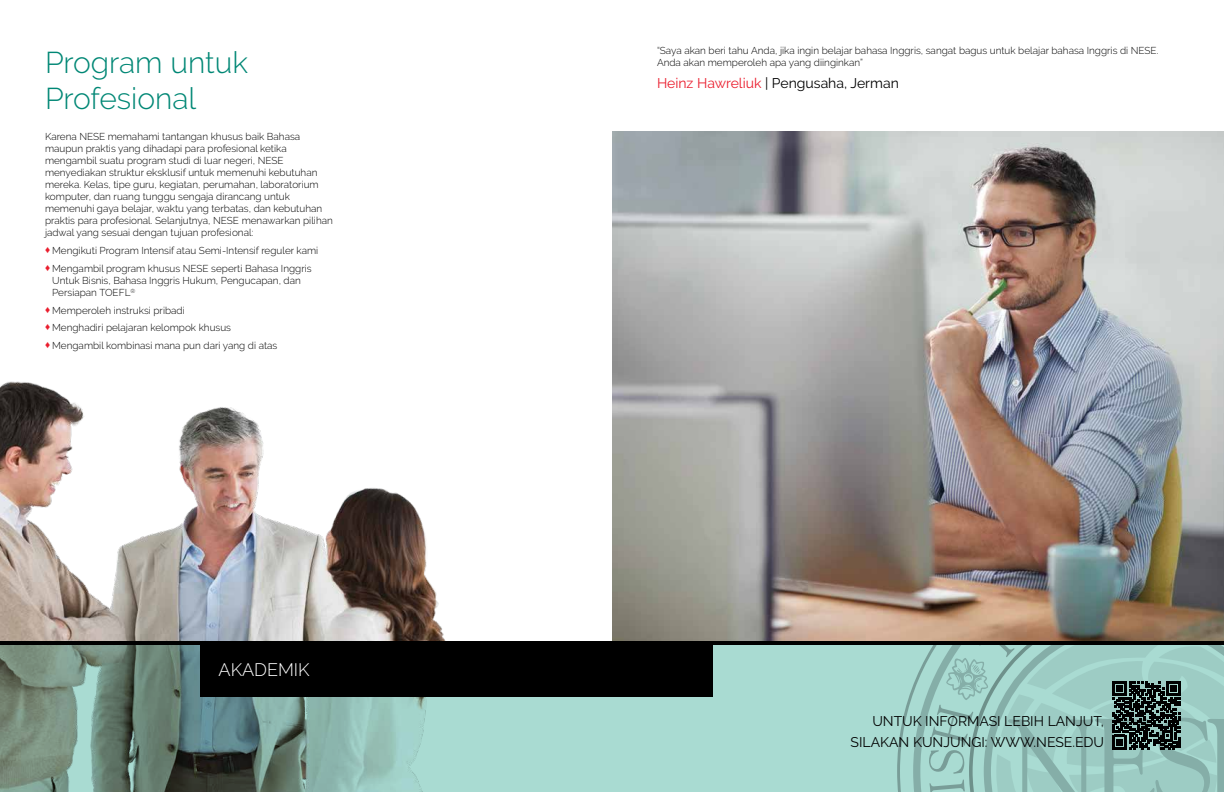
<style>
.page{position:relative;width:1224px;height:792px;background:#fff}
.page>*{position:absolute;margin:0;border:0;box-sizing:border-box;transform-origin:0 0}
.t1{font:300 30px/36px "Raleway";color:#008775}
.t2{font:300 18px "Raleway";color:#fff}
.t3{font:14px/21.3px "Raleway";color:#000;text-align:right}
.t4{font:300 10px/12px "Raleway";color:#000}
.s1{color:#ea1d2d}
.s2{font-family:"Arial";font-weight:400;color:#ea1d2d}
</style>
<div class="page">
<img style="left:0;top:381px;width:446px;height:260px">
<svg style="left:0;top:644px;width:897px;height:148px;fill:#a9dbd2"></svg>
<svg style="left:897px;top:644px;width:32px;height:148px;fill:#a9dbd2"></svg>
<img style="left:612px;top:131px;width:612px;height:510px">
<div style="left:200px;top:643px;width:513px;height:54px;background:#000"></div>
<hr style="left:0;top:641px;width:1224px;height:3px;background:#000">
<img style="left:929px;top:564px;width:295px;height:228px">
<h1 class="t1" style="left:45px;top:45px;width:205px">Program untuk<br>Profesional</h1>
<p class="t4" style="left:657px;top:45px;width:503px">“Saya akan beri tahu Anda, jika ingin belajar bahasa Inggris, sangat bagus untuk belajar bahasa Inggris di NESE.<br>Anda akan memperoleh apa yang diinginkan”</p>
<h3 class="t3" style="left:657px;top:72px;width:243px"><span class="s1">Heinz Hawreliuk</span> | Pengusaha, Jerman</h3>
<p class="t4" style="left:45px;top:131px;width:289px">Karena NESE memahami tantangan khusus baik Bahasa maupun praktis yang dihadapi para profesional ketika mengambil suatu program studi di luar negeri, NESE menyediakan struktur eksklusif untuk memenuhi kebutuhan mereka. Kelas, tipe guru, kegiatan, perumahan, laboratorium komputer, dan ruang tunggu sengaja dirancang untuk memenuhi gaya belajar, waktu yang terbatas, dan kebutuhan praktis para profesional. Selanjutnya, NESE menawarkan pilihan jadwal yang sesuai dengan tujuan profesional:</p>
<p class="t4" style="left:45px;top:242px;width:275px;line-height:17.8px"><span class="s2">♦</span> Mengikuti Program Intensif atau Semi-Intensif reguler kami <span class="s2">♦</span> Mengambil program khusus NESE seperti Bahasa Inggris</p>
<p class="t4" style="left:52px;top:274px;width:250px">Untuk Bisnis, Bahasa Inggris Hukum, Pengucapan, dan<br>Persiapan TOEFL<sup>®</sup></p>
<p class="t4" style="left:45px;top:301px;width:234px;line-height:17.8px"><span class="s2">♦</span> Memperoleh instruksi pribadi<br><span class="s2">♦</span> Menghadiri pelajaran kelompok khusus<br><span class="s2">♦</span> Mengambil kombinasi mana pun dari yang di atas</p>
<h2 class="t2" style="left:219px;top:659px;width:93px">AKADEMIK</h2>
<h3 class="t3" style="left:851px;top:710px;width:255px">UNTUK INFORMASI LEBIH LANJUT,<br>SILAKAN KUNJUNGI: WWW.NESE.EDU</h3>
</div>
